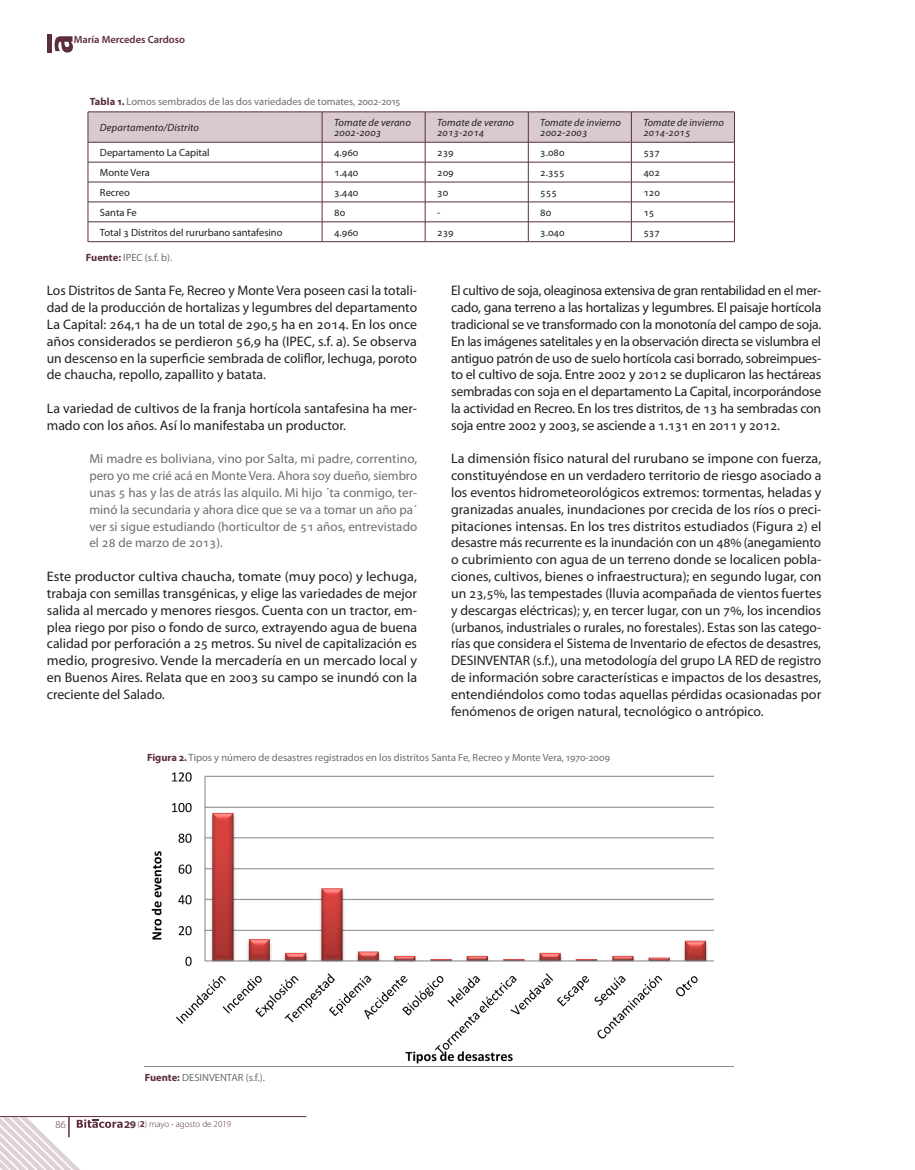
<style>
.page{position:relative;width:915px;height:1170px;background:#fff}
.page>*{position:absolute;margin:0;border:0;box-sizing:border-box;transform-origin:0 0}
._01_CUERPO_DE_TEXTO{font:13.8px/16.8px "Myriad Pro";color:#231f20;text-align:justify}
._01_Citas{font:13.05px/16.8px "Myriad Pro";color:#6c6d70;text-align:justify}
._01_Figuras{font:10.5px "Myriad Pro";color:#6c6d70}
._01_Tablas{font:10.5px "Myriad Pro";color:#231f20}
._01_Tablas-2{font:italic 10.5px/10.5px "Myriad Pro";letter-spacing:.01em;color:#231f20}
.t1{font:600 10.5px "Myriad Pro";color:#5b2d3d}
.t2{font:300 10.5px "Myriad Pro";color:#5b2d3d}
.t3{font:300 9px "Myriad Pro";color:#5b2d3d}
.s1{font-weight:700;color:#5b2d3d}
.s2{font-family:"Verdana";font-weight:700}
.s3{font-weight:700}
</style>
<div class="page">
<hr style="left:0;top:1116px;width:306px;height:1px;background:#5b2d3d">
<svg style="left:0;top:1117px;width:122px;height:52px"></svg>
<div style="left:47px;top:34px;width:5px;height:19px;background:#5b2d3d"></div>
<svg style="left:55px;top:36px;width:18px;height:17px"></svg>
<svg style="left:88px;top:112px;width:647px;height:129px"></svg>
<hr style="left:88px;top:241px;width:234px;height:1px;background:#5b2d3d">
<hr style="left:322px;top:241px;width:103px;height:1px;background:#5b2d3d">
<hr style="left:425px;top:241px;width:103px;height:1px;background:#5b2d3d">
<hr style="left:528px;top:241px;width:103px;height:1px;background:#5b2d3d">
<hr style="left:631px;top:241px;width:103px;height:1px;background:#5b2d3d">
<img style="left:151px;top:772px;width:564px;height:292px">
<p class="t1" style="left:74px;top:33px;width:113px">María Mercedes Cardoso</p>
<p class="_01_Figuras" style="left:90px;top:95px;width:312px"><span class="s1">Tabla 1.</span> Lomos sembrados de las dos variedades de tomates, 2002-2015</p>
<p class="_01_Tablas-2" style="left:100px;top:122px;width:101px">Departamento/Distrito</p>
<p class="_01_Tablas-2" style="left:334px;top:117px;width:78px">Tomate de verano</p>
<p class="_01_Tablas-2" style="left:334px;top:127px;width:49px">2002-2003</p>
<p class="_01_Tablas-2" style="left:437px;top:117px;width:78px">Tomate de verano</p>
<p class="_01_Tablas-2" style="left:437px;top:127px;width:49px">2013-2014</p>
<p class="_01_Tablas-2" style="left:540px;top:117px;width:82px">Tomate de invierno</p>
<p class="_01_Tablas-2" style="left:540px;top:127px;width:49px">2002-2003</p>
<p class="_01_Tablas-2" style="left:643px;top:117px;width:82px">Tomate de invierno<br>2014-2015</p>
<p class="_01_Tablas" style="left:100px;top:146px;width:111px">Departamento La Capital</p>
<p class="_01_Tablas" style="left:334px;top:146px;width:26px">4.960</p>
<p class="_01_Tablas" style="left:437px;top:146px;width:18px">239</p>
<p class="_01_Tablas" style="left:540px;top:146px;width:26px">3.080</p>
<p class="_01_Tablas" style="left:643px;top:146px;width:18px">537</p>
<p class="_01_Tablas" style="left:100px;top:166px;width:51px">Monte Vera</p>
<p class="_01_Tablas" style="left:334px;top:166px;width:26px">1.440</p>
<p class="_01_Tablas" style="left:437px;top:166px;width:18px">209</p>
<p class="_01_Tablas" style="left:540px;top:166px;width:26px">2.355</p>
<p class="_01_Tablas" style="left:643px;top:166px;width:18px">402</p>
<p class="_01_Tablas" style="left:100px;top:186px;width:32px">Recreo</p>
<p class="_01_Tablas" style="left:334px;top:186px;width:26px">3.440</p>
<p class="_01_Tablas" style="left:437px;top:186px;width:13px">30</p>
<p class="_01_Tablas" style="left:540px;top:186px;width:18px">555</p>
<p class="_01_Tablas" style="left:643px;top:186px;width:18px">120</p>
<p class="_01_Tablas" style="left:100px;top:206px;width:38px">Santa Fe</p>
<p class="_01_Tablas" style="left:334px;top:206px;width:13px">80</p>
<p class="_01_Tablas" style="left:437px;top:206px;width:5px">-</p>
<p class="_01_Tablas" style="left:540px;top:206px;width:13px">80</p>
<p class="_01_Tablas" style="left:643px;top:206px;width:13px">15</p>
<p class="_01_Tablas" style="left:100px;top:226px;width:184px">Total 3 Distritos del rururbano santafesino</p>
<p class="_01_Tablas" style="left:334px;top:226px;width:26px">4.960</p>
<p class="_01_Tablas" style="left:437px;top:226px;width:18px">239</p>
<p class="_01_Tablas" style="left:540px;top:226px;width:26px">3.040</p>
<p class="_01_Tablas" style="left:643px;top:226px;width:18px">537</p>
<p class="_01_Figuras" style="left:86px;top:251px;width:88px"><span class="s1">Fuente:</span> IPEC (s.f. b).</p>
<p class="_01_CUERPO_DE_TEXTO" style="left:47px;top:282px;width:371px">Los Distritos de Santa Fe, Recreo y Monte Vera poseen casi la totali&shy;dad de la producción de hortalizas y legumbres del departamento La Capital: 264,1 ha de un total de 290,5 ha en 2014. En los once años considerados se perdieron 56,9 ha (IPEC, s.f. a). Se observa un descenso en la superficie sembrada de coliflor, lechuga, poroto de chaucha, repollo, zapallito y batata.</p>
<p class="_01_CUERPO_DE_TEXTO" style="left:47px;top:400px;width:371px">La variedad de cultivos de la franja hortícola santafesina ha mer&shy;mado con los años. Así lo manifestaba un productor.</p>
<p class="_01_Citas" style="left:89px;top:450px;width:329px">Mi madre es boliviana, vino por Salta, mi padre, correntino, pero yo me crié acá en Monte Vera. Ahora soy dueño, siembro unas 5 has y las de atrás las alquilo. Mi hijo ´ta conmigo, ter&shy;minó la secundaria y ahora dice que se va a tomar un año pa´ ver si sigue estudiando (horticultor de 51 años, entrevistado el 28 de marzo de 2013).</p>
<p class="_01_CUERPO_DE_TEXTO" style="left:47px;top:568px;width:372px">Este productor cultiva chaucha, tomate (muy poco) y lechuga, trabaja con semillas transgénicas, y elige las variedades de mejor salida al mercado y menores riesgos. Cuenta con un tractor, em&shy;plea riego por piso o fondo de surco, extrayendo agua de buena calidad por perforación a 25 metros. Su nivel de capitalización es medio, progresivo. Vende la mercadería en un mercado local y en Buenos Aires. Relata que en 2003 su campo se inundó con la creciente del Salado.</p>
<p class="_01_CUERPO_DE_TEXTO" style="left:451px;top:282px;width:372px">El cultivo de soja, oleaginosa extensiva de gran rentabilidad en el mer&shy;cado, gana terreno a las hortalizas y legumbres. El paisaje hortícola tradicional se ve transformado con la monotonía del campo de soja.<br>En las imágenes satelitales y en la observación directa se vislumbra el antiguo patrón de uso de suelo hortícola casi borrado, sobreimpues&shy;to el cultivo de soja. Entre 2002 y 2012 se duplicaron las hectáreas sembradas con soja en el departamento La Capital, incorporándose la actividad en Recreo. En los tres distritos, de 13 ha sembradas con soja entre 2002 y 2003, se asciende a 1.131 en 2011 y 2012.</p>
<p class="_01_CUERPO_DE_TEXTO" style="left:451px;top:450px;width:372px">La dimensión físico natural del rurubano se impone con fuerza, constituyéndose en un verdadero territorio de riesgo asociado a los eventos hidrometeorológicos extremos: tormentas, heladas y granizadas anuales, inundaciones por crecida de los ríos o preci&shy;pitaciones intensas. En los tres distritos estudiados (Figura 2) el desastre más recurrente es la inundación con un 48% (anegamiento o cubrimiento con agua de un terreno donde se localicen pobla&shy;ciones, cultivos, bienes o infraestructura); en segundo lugar, con un 23,5%, las tempestades (lluvia acompañada de vientos fuertes y descargas eléctricas); y, en tercer lugar, con un 7%, los incendios (urbanos, industriales o rurales, no forestales). Estas son las catego&shy;rías que considera el Sistema de Inventario de efectos de desastres, DESINVENTAR (s.f.), una metodología del grupo LA RED de registro de información sobre características e impactos de los desastres, entendiéndolos como todas aquellas pérdidas ocasionadas por fenómenos de origen natural, tecnológico o antrópico.</p>
<p class="_01_Figuras" style="left:147px;top:751px;width:464px"><span class="s1">Figura 2.</span> Tipos y número de desastres registrados en los distritos Santa Fe, Recreo y Monte Vera, 1970-2009</p>
<p class="_01_Figuras" style="left:145px;top:1071px;width:121px"><span class="s1">Fuente:</span> DESINVENTAR (s.f.).</p>
<p class="t2" style="left:55px;top:1118px;width:12px">86</p>
<p class="t3" style="left:124px;top:1118px;width:109px"><span class="s2">29</span>(<span class="s3">2</span>) mayo - agosto de 2019</p>
</div>
